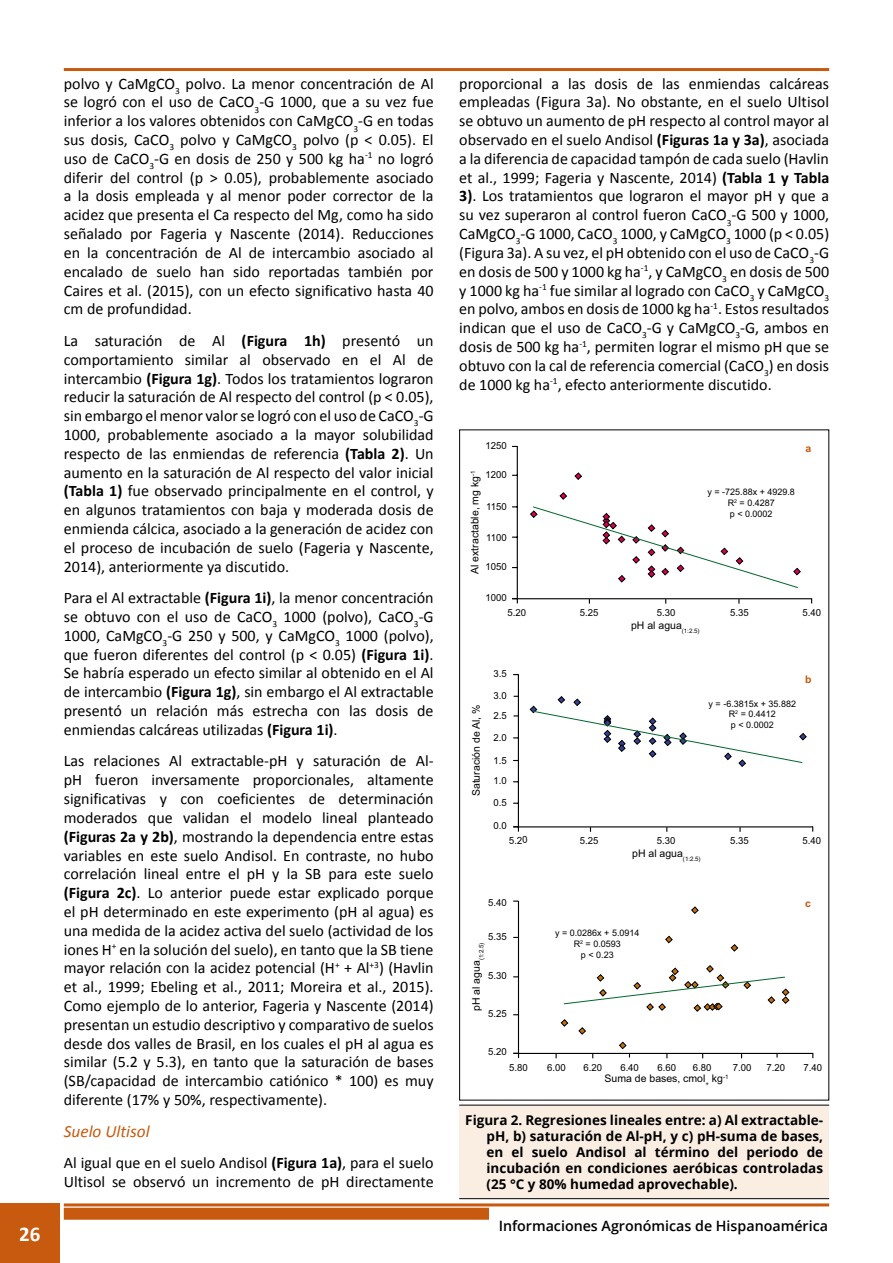
<style>
.page{position:relative;width:893px;height:1263px;background:#fff}
.page>*{position:absolute;margin:0;border:0;box-sizing:border-box;transform-origin:0 0}
.t1{font:700 21px "Calibri";color:#fff}
.t2{font:italic 17.25px "Calibri";color:#c75a0e}
.t3{font:16.05px/18.8px "Calibri";color:#000;text-align:justify}
.t4{font:600 14.25px "Open Sans";color:#000}
.t5{font:700 13.5px/16.2px "Open Sans";color:#000;text-align:justify}
.t6{font:10.5px "Arial";color:#000}
.t7{font:700 10.5px "Arial";color:#c75a0e}
.t8{font:9.75px/20.1px "Arial";color:#000}
.t9{font:9px/10.8px "Arial";color:#000;text-align:center}
.s1{font-weight:700}
</style>
<div class="page">
<hr style="left:64px;top:68px;width:765px;height:3px;background:#c75a0e">
<hr style="left:64px;top:1203px;width:765px;height:3px;background:#c75a0e">
<div style="left:0;top:1203px;width:60px;height:60px;background:#c75a0e"></div>
<div style="left:64px;top:1208px;width:425px;height:12px;background:#c75a0e"></div>
<div style="left:459px;top:1105px;width:370px;height:94px;background:#faeee3"></div>
<hr style="left:459px;top:1105px;width:370px;height:1px;background:#000">
<hr style="left:459px;top:1198px;width:370px;height:1px;background:#000">
<svg style="left:512px;top:445px;width:301px;height:155px"></svg>
<svg style="left:560px;top:492px;width:7px;height:8px"></svg>
<svg style="left:575px;top:472px;width:7px;height:8px"></svg>
<svg style="left:530px;top:506px;width:271px;height:82px"></svg>
<svg style="left:517px;top:900px;width:297px;height:154px"></svg>
<svg style="left:691px;top:906px;width:8px;height:8px"></svg>
<svg style="left:665px;top:936px;width:8px;height:7px"></svg>
<svg style="left:578px;top:1027px;width:8px;height:8px"></svg>
<svg style="left:561px;top:1019px;width:7px;height:8px"></svg>
<svg style="left:513px;top:674px;width:301px;height:154px"></svg>
<svg style="left:530px;top:696px;width:277px;height:71px"></svg>
<svg style="left:619px;top:1042px;width:11px;height:15px"></svg>
<svg style="left:563px;top:965px;width:226px;height:47px"></svg>
<svg style="left:731px;top:944px;width:7px;height:7px"></svg>
<h1 class="t1" style="left:19px;top:1221px;width:23px">26</h1>
<p class="t3" style="left:64px;top:73px;width:371px">polvo y CaMgCO<sub>3</sub> polvo. La menor concentración de Al se logró con el uso de CaCO<sub>3</sub>-G 1000, que a su vez fue inferior a los valores obtenidos con CaMgCO<sub>3</sub>-G en todas sus dosis, CaCO<sub>3</sub> polvo y CaMgCO<sub>3</sub> polvo (p &lt; 0.05). El uso de CaCO<sub>3</sub>-G en dosis de 250 y 500 kg ha<sup>-1</sup> no logró diferir del control (p &gt; 0.05), probablemente asociado a la dosis empleada y al menor poder corrector de la acidez que presenta el Ca respecto del Mg, como ha sido señalado por Fageria y Nascente (2014). Reducciones en la concentración de Al de intercambio asociado al encalado de suelo han sido reportadas también por Caires et al. (2015), con un efecto significativo hasta 40 cm de profundidad.</p>
<p class="t3" style="left:64px;top:330px;width:371px">La saturación de Al <span class="s1">(Figura 1h)</span> presentó un comportamiento similar al observado en el Al de intercambio <span class="s1">(Figura 1g)</span>. Todos los tratamientos lograron reducir la saturación de Al respecto del control (p &lt; 0.05), sin embargo el menor valor se logró con el uso de CaCO<sub>3</sub>-G 1000, probablemente asociado a la mayor solubilidad respecto de las enmiendas de referencia <span class="s1">(Tabla 2)</span>. Un aumento en la saturación de Al respecto del valor inicial <span class="s1">(Tabla 1)</span> fue observado principalmente en el control, y en algunos tratamientos con baja y moderada dosis de enmienda cálcica, asociado a la generación de acidez con el proceso de incubación de suelo (Fageria y Nascente, 2014), anteriormente ya discutido.</p>
<p class="t3" style="left:64px;top:588px;width:371px">Para el Al extractable <span class="s1">(Figura 1i)</span>, la menor concentración se obtuvo con el uso de CaCO<sub>3</sub> 1000 (polvo), CaCO<sub>3</sub>-G 1000, CaMgCO<sub>3</sub>-G 250 y 500, y CaMgCO<sub>3</sub> 1000 (polvo), que fueron diferentes del control (p &lt; 0.05) <span class="s1">(Figura 1i)</span>.<br>Se habría esperado un efecto similar al obtenido en el Al de intercambio <span class="s1">(Figura 1g)</span>, sin embargo el Al extractable presentó un relación más estrecha con las dosis de enmiendas calcáreas utilizadas <span class="s1">(Figura 1i)</span>.</p>
<p class="t3" style="left:64px;top:751px;width:371px">Las relaciones Al extractable-pH y saturación de Al&shy;pH fueron inversamente proporcionales, altamente significativas y con coeficientes de determinación moderados que validan el modelo lineal planteado <span class="s1">(Figuras 2a y 2b)</span>, mostrando la dependencia entre estas variables en este suelo Andisol. En contraste, no hubo correlación lineal entre el pH y la SB para este suelo <span class="s1">(Figura 2c)</span>. Lo anterior puede estar explicado porque el pH determinado en este experimento (pH al agua) es una medida de la acidez activa del suelo (actividad de los iones H<sup>+</sup> en la solución del suelo), en tanto que la SB tiene mayor relación con la acidez potencial (H<sup>+</sup> + Al<sup>+3</sup>) (Havlin et al., 1999; Ebeling et al., 2011; Moreira et al., 2015).<br>Como ejemplo de lo anterior, Fageria y Nascente (2014) presentan un estudio descriptivo y comparativo de suelos desde dos valles de Brasil, en los cuales el pH al agua es similar (5.2 y 5.3), en tanto que la saturación de bases (SB/capacidad de intercambio catiónico * 100) es muy diferente (17% y 50%, respectivamente).</p>
<p class="t2" style="left:64px;top:1119px;width:87px">Suelo Ultisol</p>
<p class="t3" style="left:64px;top:1153px;width:371px">Al igual que en el suelo Andisol <span class="s1">(Figura 1a)</span>, para el suelo<br>Ultisol se observó un incremento de pH directamente</p>
<p class="t3" style="left:459px;top:73px;width:372px">proporcional a las dosis de las enmiendas calcáreas empleadas (Figura 3a). No obstante, en el suelo Ultisol se obtuvo un aumento de pH respecto al control mayor al observado en el suelo Andisol <span class="s1">(Figuras 1a y 3a)</span>, asociada a la diferencia de capacidad tampón de cada suelo (Havlin et al., 1999; Fageria y Nascente, 2014) <span class="s1">(Tabla 1 y Tabla 3)</span>. Los tratamientos que lograron el mayor pH y que a su vez superaron al control fueron CaCO<sub>3</sub>-G 500 y 1000, CaMgCO<sub>3</sub>-G 1000, CaCO<sub>3</sub> 1000, y CaMgCO<sub>3</sub> 1000 (p &lt; 0.05) (Figura 3a). A su vez, el pH obtenido con el uso de CaCO<sub>3</sub>-G en dosis de 500 y 1000 kg ha<sup>-1</sup>, y CaMgCO<sub>3</sub> en dosis de 500 y 1000 kg ha<sup>-1</sup> fue similar al logrado con CaCO<sub>3</sub> y CaMgCO<sub>3 </sub>en polvo, ambos en dosis de 1000 kg ha<sup>-1</sup>. Estos resultados indican que el uso de CaCO<sub>3</sub>-G y CaMgCO<sub>3</sub>-G, ambos en dosis de 500 kg ha<sup>-1</sup>, permiten lograr el mismo pH que se obtuvo con la cal de referencia comercial (CaCO<sub>3</sub>) en dosis de 1000 kg ha<sup>-1</sup>, efecto anteriormente discutido.</p>
<p class="t8" style="left:486px;top:436px;width:23px">1250</p>
<p class="t8" style="left:486px;top:465px;width:23px">1200</p>
<p class="t8" style="left:486px;top:497px;width:22px">1150</p>
<p class="t8" style="left:486px;top:528px;width:22px">1100</p>
<p class="t8" style="left:486px;top:557px;width:23px">1050</p>
<p class="t8" style="left:486px;top:587px;width:23px">1000</p>
<p class="t6" style="left:468px;top:574px;width:105px;rotate:-90deg">Al extractable, mg kg<sup>-1</sup></p>
<p class="t7" style="left:805px;top:441px;width:7px">a</p>
<p class="t9" style="left:707px;top:486px;width:89px">y = -725.88x + 4929.8<br>R<sup>2</sup> = 0.4287<br>p &lt; 0.0002</p>
<p class="t8" style="left:508px;top:602px;width:20px">5.20</p>
<p class="t8" style="left:580px;top:602px;width:20px">5.25</p>
<p class="t8" style="left:657px;top:602px;width:20px">5.30</p>
<p class="t8" style="left:730px;top:602px;width:20px">5.35</p>
<p class="t8" style="left:802px;top:602px;width:20px">5.40</p>
<p class="t6" style="left:469px;top:796px;width:93px;rotate:-90deg">Saturación de Al, %</p>
<p class="t8" style="left:493px;top:664px;width:15px">3.5</p>
<p class="t8" style="left:493px;top:686px;width:15px">3.0<br>2.5</p>
<p class="t8" style="left:493px;top:727px;width:15px">2.0</p>
<p class="t8" style="left:493px;top:750px;width:15px;line-height:20.5px">1.5<br>1.0</p>
<p class="t8" style="left:493px;top:793px;width:15px">0.5</p>
<p class="t8" style="left:493px;top:816px;width:15px">0.0</p>
<p class="t8" style="left:508px;top:831px;width:20px;rotate:-3deg">5.20</p>
<p class="t8" style="left:488px;top:892px;width:20px">5.40</p>
<p class="t8" style="left:488px;top:927px;width:20px">5.35</p>
<p class="t8" style="left:488px;top:966px;width:20px">5.30</p>
<p class="t8" style="left:488px;top:1004px;width:20px">5.25</p>
<p class="t8" style="left:488px;top:1042px;width:20px">5.20</p>
<p class="t6" style="left:469px;top:1011px;width:70px;rotate:-90deg">pH al agua<sub>(1:2.5)</sub></p>
<p class="t6" style="left:631px;top:619px;width:70px">pH al agua<sub>(1:2.5)</sub></p>
<p class="t9" style="left:709px;top:698px;width:89px">y = -6.3815x + 35.882<br>R<sup>2</sup> = 0.4412<br>p &lt; 0.0002</p>
<p class="t7" style="left:805px;top:672px;width:8px">b</p>
<p class="t8" style="left:580px;top:830px;width:20px">5.25</p>
<p class="t8" style="left:657px;top:830px;width:20px">5.30</p>
<p class="t8" style="left:730px;top:830px;width:20px">5.35</p>
<p class="t8" style="left:802px;top:830px;width:20px">5.40</p>
<p class="t6" style="left:632px;top:847px;width:70px">pH al agua<sub>(1:2.5)</sub></p>
<p class="t9" style="left:555px;top:928px;width:86px">y = 0.0286x + 5.0914<br>R<sup>2</sup> = 0.0593<br>p &lt; 0.23</p>
<p class="t7" style="left:805px;top:896px;width:7px">c</p>
<p class="t8" style="left:509px;top:1057px;width:20px">5.80</p>
<p class="t8" style="left:547px;top:1057px;width:20px">6.00</p>
<p class="t8" style="left:584px;top:1057px;width:20px">6.20</p>
<p class="t8" style="left:620px;top:1057px;width:20px">6.40</p>
<p class="t8" style="left:658px;top:1057px;width:20px">6.60</p>
<p class="t8" style="left:693px;top:1057px;width:20px">6.80</p>
<p class="t8" style="left:733px;top:1057px;width:20px">7.00</p>
<p class="t8" style="left:767px;top:1057px;width:20px">7.20</p>
<p class="t8" style="left:804px;top:1057px;width:20px">7.40</p>
<p class="t6" style="left:605px;top:1072px;width:125px">Suma de bases, cmol<sub>+</sub> kg<sup>-1</sup></p>
<p class="t5" style="left:486px;top:1111px;width:338px;text-indent:-21px">Figura 2. Regresiones lineales entre: a) Al extractable&shy;pH, b) saturación de Al-pH, y c) pH-suma de bases, en el suelo Andisol al término del periodo de incubación en condiciones aeróbicas controladas (25 °C y 80% humedad aprovechable).</p>
<p class="t4" style="left:499px;top:1216px;width:331px">Informaciones Agronómicas de Hispanoamérica</p>
</div>
